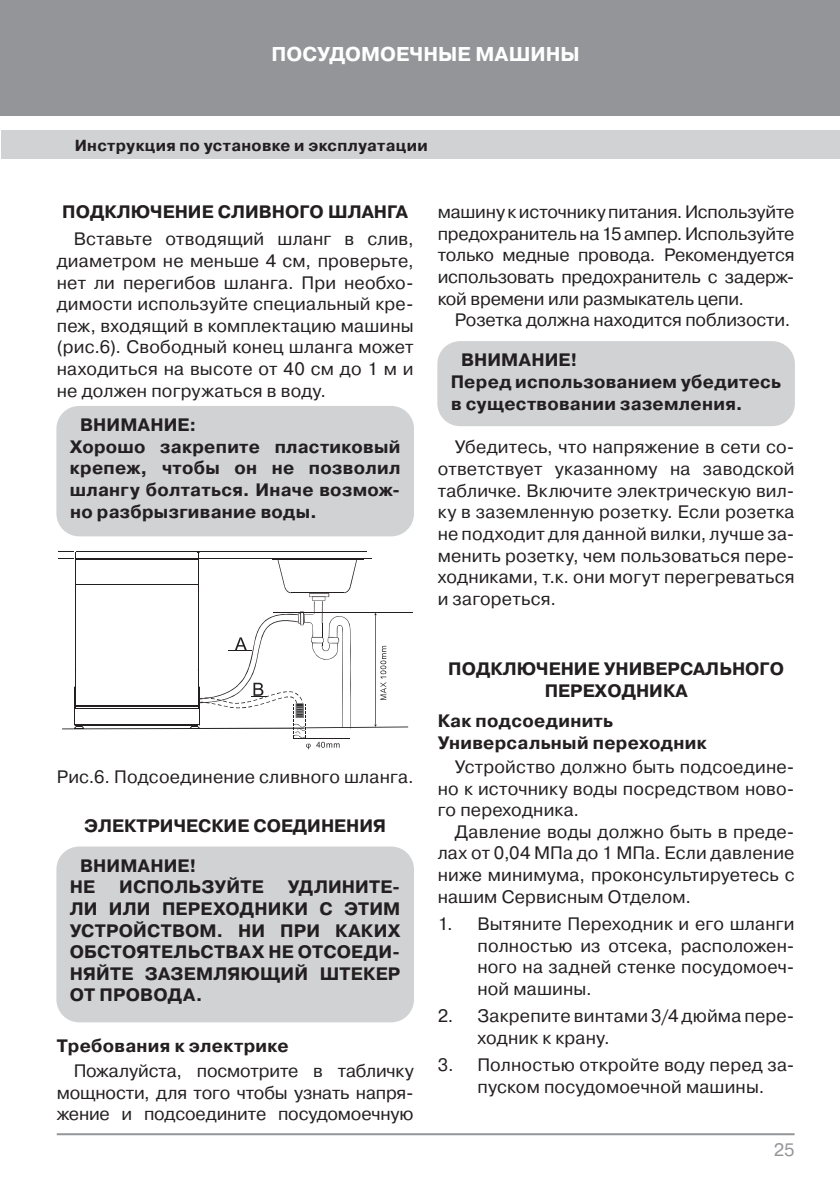
<style>
.page{position:relative;width:840px;height:1191px;background:#fff}
.page>*{position:absolute;margin:0;border:0;box-sizing:border-box;transform-origin:0 0}
.t1{font:700 20px "Pragmatica C";color:#fff}
.Based_text{font:18px/21.6px "Pragmatica C";letter-spacing:.005em;color:#231f20;text-align:justify}
.blok_grey{font:700 18px/21.6px "Pragmatica C";letter-spacing:.015em;color:#231f20;text-align:justify}
.Number{font:18px/21.6px "Pragmatica C";letter-spacing:.01em;color:#231f20;text-align:justify}
.Podzagolovok{font:700 18px/21.6px "Pragmatica C";color:#231f20;text-align:center}
.Based_text_bold{font:700 18px/21.6px "Pragmatica C";letter-spacing:.015em;color:#231f20}
.abzac{font:18px "Pragmatica C";letter-spacing:.01em;color:#231f20}
.t2{font:18px "Pragmatica C";color:#939598}
.t3{font:700 16px "Pragmatica C";letter-spacing:.02em;color:#231f20}
</style>
<div class="page">
<div style="left:0;top:0;width:839px;height:116px;background:#939598"></div>
<div style="left:1px;top:130px;width:838px;height:29px;background:#d1d2d4"></div>
<hr style="left:57px;top:1133px;width:737px;height:2px;background:#939598">
<div style="left:56px;top:406px;width:358px;height:130px;background:#d1d2d4;border-radius:23px"></div>
<hr style="left:273px;top:612px;width:139px;height:1px;background:#231f20">
<svg style="left:58px;top:551px;width:350px;height:198px"></svg>
<div style="left:56px;top:846px;width:358px;height:176px;background:#d1d2d4;border-radius:23px"></div>
<div style="left:437px;top:341px;width:357px;height:85px;background:#d1d2d4;border-radius:23px"></div>
<p class="t1" style="left:271px;top:43px;width:309px">ПОСУДОМОЕЧНЫЕ МАШИНЫ</p>
<p class="t3" style="left:75px;top:136px;width:354px">Инструкция по установке и эксплуатации</p>
<p class="Podzagolovok" style="left:62px;top:201px;width:347px">ПОДКЛЮЧЕНИЕ СЛИВНОГО ШЛАНГА</p>
<p class="Based_text" style="left:57px;top:228px;width:358px;text-indent:17px">Вставьте отводящий шланг в слив, диаметром не меньше 4 см, проверьте, нет ли перегибов шланга. При необхо&shy;димости используйте специальный кре&shy;пеж, входящий в комплектацию машины (рис.6). Свободный конец шланга может находиться на высоте от 40 см до 1 м и не должен погружаться в воду.</p>
<p class="blok_grey" style="left:80px;top:414px;width:118px">ВНИМАНИЕ:</p>
<p class="blok_grey" style="left:70px;top:436px;width:332px">Хорошо закрепите пластиковый крепеж, чтобы он не позволил шлангу болтаться. Иначе возмож&shy;но разбрызгивание воды.</p>
<p class="Based_text" style="left:437px;top:201px;width:358px">машину к источнику питания. Используйте предохранитель на 15 ампер. Используйте только медные провода. Рекомендуется использовать предохранитель с задерж&shy;кой времени или размыкатель цепи.</p>
<p class="Based_text" style="left:454px;top:309px;width:337px">Розетка должна находится поблизости.</p>
<p class="blok_grey" style="left:460px;top:349px;width:118px">ВНИМАНИЕ!</p>
<p class="blok_grey" style="left:450px;top:371px;width:332px">Перед использованием убедитесь в существовании заземления.</p>
<p class="Based_text" style="left:437px;top:436px;width:358px;text-indent:17px">Убедитесь, что напряжение в сети со&shy;ответствует указанному на заводской табличке. Включите электрическую вил&shy;ку в заземленную розетку. Если розетка не подходит для данной вилки, лучше за&shy;менить розетку, чем пользоваться пере&shy;ходниками, т.к. они могут перегреваться и загореться.</p>
<p class="abzac" style="left:57px;top:766px;width:358px">Рис.6. Подсоединение сливного шланга.</p>
<p class="Podzagolovok" style="left:84px;top:814px;width:303px">ЭЛЕКТРИЧЕСКИЕ СОЕДИНЕНИЯ</p>
<p class="blok_grey" style="left:80px;top:855px;width:118px">ВНИМАНИЕ!</p>
<p class="blok_grey" style="left:70px;top:876px;width:27px">НЕ</p>
<p class="blok_grey" style="left:119px;top:876px;width:146px">ИСПОЛЬЗУЙТЕ</p>
<p class="blok_grey" style="left:70px;top:876px;width:332px;text-indent:218px">УДЛИНИТЕ-ЛИ ИЛИ ПЕРЕХОДНИКИ С ЭТИМ УСТРОЙСТВОМ. НИ ПРИ КАКИХ ОБСТОЯТЕЛЬСТВАХ НЕ ОТСОЕДИ-НЯЙТЕ ЗАЗЕМЛЯЮЩИЙ ШТЕКЕР ОТ ПРОВОДА.</p>
<p class="Based_text_bold" style="left:57px;top:1035px;width:233px">Требования к электрике</p>
<p class="Based_text" style="left:57px;top:1060px;width:358px;text-indent:17px">Пожалуйста, посмотрите в табличку мощности, для того чтобы узнать напря&shy;жение и подсоедините посудомоечную</p>
<p class="Podzagolovok" style="left:448px;top:658px;width:337px">ПОДКЛЮЧЕНИЕ УНИВЕРСАЛЬНОГО<br>ПЕРЕХОДНИКА</p>
<p class="Based_text_bold" style="left:437px;top:710px;width:270px">Как подсоединить<br>Универсальный переходник</p>
<p class="Based_text" style="left:437px;top:756px;width:358px;text-indent:17px">Устройство должно быть подсоедине&shy;но к источнику воды посредством ново&shy;го переходника.</p>
<p class="Based_text" style="left:437px;top:821px;width:358px;text-indent:17px">Давление воды должно быть в преде&shy;лах от 0,04 МПа до 1 МПа. Если давление ниже минимума, проконсультируетесь с нашим Сервисным Отделом.</p>
<p class="Number" style="left:477px;top:913px;width:318px;text-indent:-40px">1. Вытяните Переходник и его шланги полностью из отсека, расположен&shy;ного на задней стенке посудомоеч&shy;ной машины.</p>
<p class="Number" style="left:477px;top:1005px;width:318px;text-indent:-40px">2. Закрепите винтами 3/4 дюйма пере&shy;ходник к крану.</p>
<p class="Number" style="left:437px;top:1054px;width:358px;text-align:center">3. Полностью откройте воду перед за&shy;пуском посудомоечной машины.</p>
<p class="t2" style="left:773px;top:1139px;width:22px">25</p>
</div>
